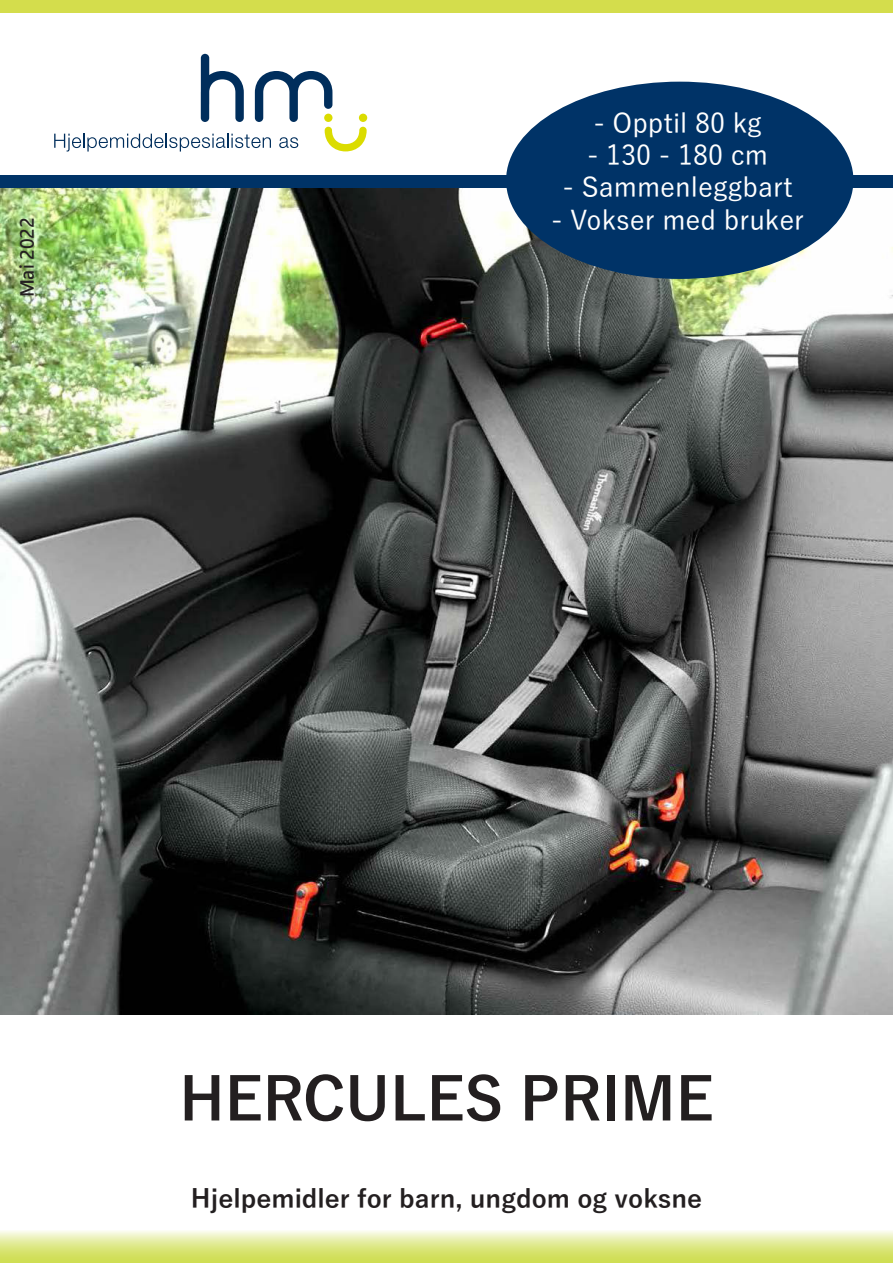
<style>
.page{position:relative;width:893px;height:1263px;background:#fff}
.page>*{position:absolute;margin:0;border:0;box-sizing:border-box;transform-origin:0 0}
.t1{font:700 58.5px "Yu Gothic";color:#231f20}
.t2{font:500 27px "Yu Gothic";color:#fff}
.t3{font:700 25.5px "Yu Gothic";color:#231f20}
.t4{font:18px "Microsoft Jheng Hei UI Bold";color:#231f20}
</style>
<div class="page">
<img style="left:0;top:188px;width:893px;height:827px">
<div style="left:0;top:0;width:893px;height:13px;background:#d4dd4c"></div>
<div style="left:0;top:175px;width:893px;height:13px;background:#003367"></div>
<svg style="left:54px;top:54px;width:313px;height:98px"></svg>
<div style="left:359px;top:114px;width:8px;height:8px;background:#dbdc00;border-radius:50%"></div>
<div style="left:324px;top:114px;width:8px;height:8px;background:#dbdc00;border-radius:50%"></div>
<svg style="left:0;top:1231px;width:893px;height:32px;background:#dfe98d"></svg>
<div style="left:506px;top:82px;width:347px;height:197px;background:#003367;border-radius:50%"></div>
<p class="t4" style="left:16px;top:297px;width:82px;rotate:-90deg">Mai 2022</p>
<p class="t2" style="left:593px;top:98px;width:170px">- Opptil 80 kg</p>
<p class="t2" style="left:587px;top:130px;width:183px">- 130 - 180 cm</p>
<p class="t2" style="left:563px;top:163px;width:231px">- Sammenleggbart</p>
<p class="t2" style="left:551px;top:195px;width:255px">- Vokser med bruker</p>
<p class="t1" style="left:179px;top:1066px;width:536px">HERCULES PRIME</p>
<p class="t3" style="left:191px;top:1184px;width:513px">Hjelpemidler for barn, ungdom og voksne</p>
</div>
